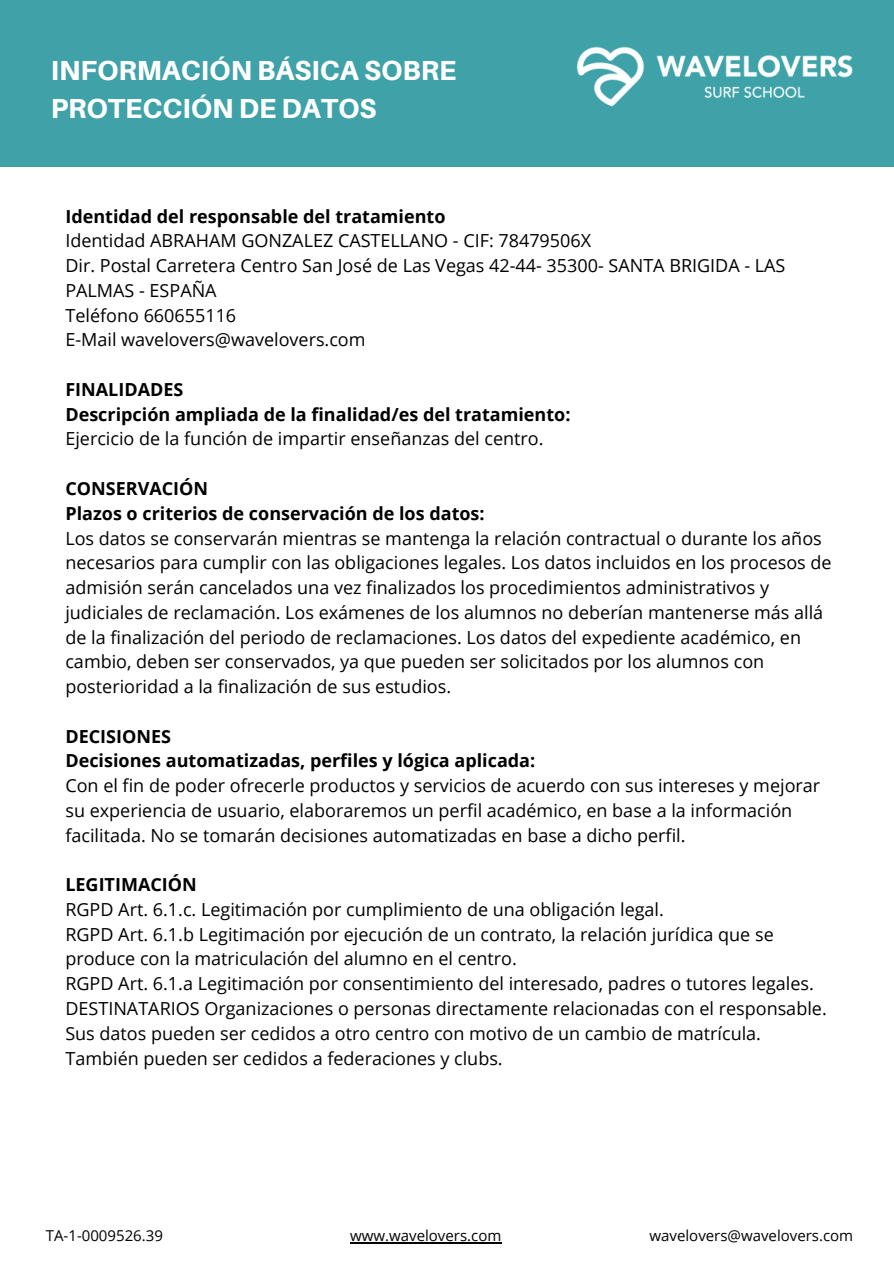
<style>
.page{position:relative;width:894px;height:1264px;background:#fff}
.page>*{position:absolute;margin:0;border:0;box-sizing:border-box;transform-origin:0 0}
.t1{font:800 27.6px/38.2px "Aileron";color:#fff}
.t2{font:18px/24.8px "Open Sans";color:#000}
.t3{font:700 18px/24.8px "Open Sans";color:#000}
.t4{font:15px "Open Sans";color:#000}
.s1{font-weight:700}
.s2{font-weight:400}
</style>
<div class="page">
<div style="left:0;top:0;width:893px;height:167px;background:#3ea2a8"></div>
<img style="left:576px;top:46px;width:277px;height:61px">
<hr style="left:350px;top:1242px;width:151px;height:1px;background:#000">
<p class="t1" style="left:51px;top:51px;width:407px">INFORMACIÓN BÁSICA SOBRE<br>PROTECCIÓN DE DATOS</p>
<h2 class="t2" style="left:65px;top:203px;width:721px"><span class="s1">Identidad del responsable del tratamiento<br></span>Identidad ABRAHAM GONZALEZ CASTELLANO - CIF: 78479506X<br>Dir. Postal Carretera Centro San José de Las Vegas 42-44- 35300- SANTA BRIGIDA - LAS PALMAS - ESPAÑA<br>Teléfono 660655116<br>E-Mail wavelovers@wavelovers.com</h2>
<h2 class="t3" style="left:65px;top:376px;width:506px">FINALIDADES<br>Descripción ampliada de la finalidad/es del tratamiento:<br><span class="s2">Ejercicio de la función de impartir enseñanzas del centro.</span></h2>
<h2 class="t2" style="left:65px;top:475px;width:767px"><span class="s1">CONSERVACIÓN<br>Plazos o criterios de conservación de los datos:<br></span>Los datos se conservarán mientras se mantenga la relación contractual o durante los años necesarios para cumplir con las obligaciones legales. Los datos incluidos en los procesos de admisión serán cancelados una vez finalizados los procedimientos administrativos y judiciales de reclamación. Los exámenes de los alumnos no deberían mantenerse más allá de la finalización del periodo de reclamaciones. Los datos del expediente académico, en cambio, deben ser conservados, ya que pueden ser solicitados por los alumnos con posterioridad a la finalización de sus estudios.</h2>
<h2 class="t2" style="left:65px;top:723px;width:756px"><span class="s1">DECISIONES<br>Decisiones automatizadas, perfiles y lógica aplicada:<br></span>Con el fin de poder ofrecerle productos y servicios de acuerdo con sus intereses y mejorar su experiencia de usuario, elaboraremos un perfil académico, en base a la información facilitada. No se tomarán decisiones automatizadas en base a dicho perfil.</h2>
<p class="t2" style="left:65px;top:871px;width:762px"><span class="s1">LEGITIMACIÓN<br></span>RGPD Art. 6.1.c. Legitimación por cumplimiento de una obligación legal.<br>RGPD Art. 6.1.b Legitimación por ejecución de un contrato, la relación jurídica que se produce con la matriculación del alumno en el centro.<br>RGPD Art. 6.1.a Legitimación por consentimiento del interesado, padres o tutores legales.<br>DESTINATARIOS Organizaciones o personas directamente relacionadas con el responsable.<br>Sus datos pueden ser cedidos a otro centro con motivo de un cambio de matrícula.<br>También pueden ser cedidos a federaciones y clubs.</p>
<h2 class="t4" style="left:46px;top:1225px;width:119px">TA-1-0009526.39</h2>
<h2 class="t4" style="left:350px;top:1225px;width:153px">www.wavelovers.com</h2>
<h2 class="t4" style="left:649px;top:1225px;width:205px">wavelovers@wavelovers.com</h2>
</div>
